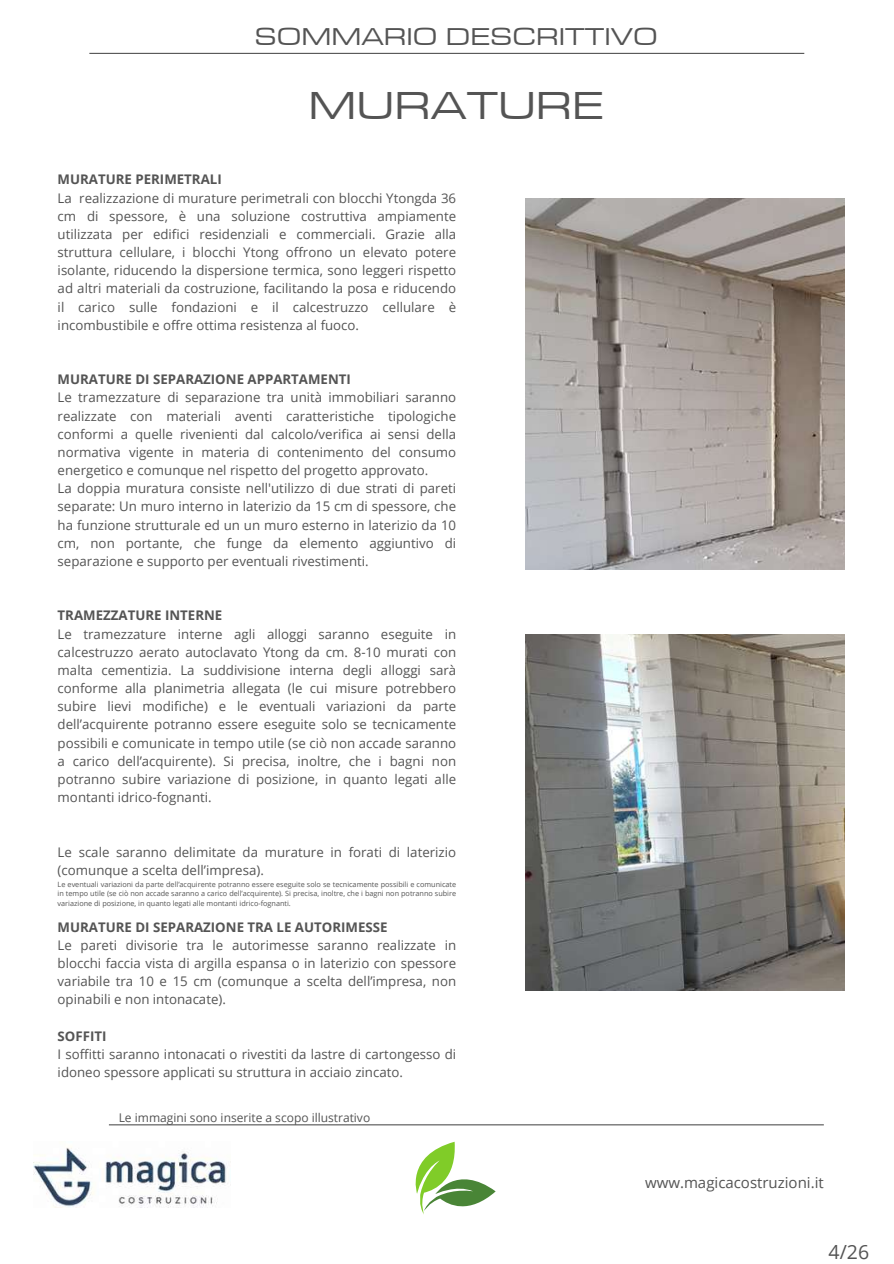
<style>
.page{position:relative;width:894px;height:1264px;background:#fff}
.page>*{position:absolute;margin:0;border:0;box-sizing:border-box;transform-origin:0 0}
.t1{font:48px "Arian LT";color:#545454}
.t2{font:30px "Arian LT";color:#545454}
.t3{font:19.5px "Open Sans";color:#545454}
.t4{font:15px "Open Sans";color:#545454}
.t5{font:13.2px/18.1px "Open Sans";color:#545454;text-align:justify}
.t6{font:700 13.2px "Open Sans";color:#545454}
.t7{font:12px "Open Sans";color:#545454}
.t8{font:7.2px/9.8px "Open Sans";color:#545454;text-align:justify}
</style>
<div class="page">
<hr style="left:89px;top:53px;width:715px;height:1px;background:#545454">
<img style="left:525px;top:198px;width:319px;height:372px">
<img style="left:525px;top:634px;width:319px;height:356px">
<hr style="left:109px;top:1124px;width:714px;height:1px;background:#545454">
<img style="left:33px;top:1147px;width:193px;height:59px">
<svg style="left:415px;top:1141px;width:80px;height:73px"></svg>
<h2 class="t2" style="left:254px;top:17px;width:405px">SOMMARIO DESCRITTIVO</h2>
<h1 class="t1" style="left:308px;top:75px;width:297px">MURATURE</h1>
<p class="t6" style="left:58px;top:170px;width:166px">MURATURE PERIMETRALI</p>
<p class="t5" style="left:58px;top:188px;width:400px">La realizzazione di murature perimetrali con blocchi Ytongda 36 cm di spessore, è una soluzione costruttiva ampiamente utilizzata per edifici residenziali e commerciali. Grazie alla struttura cellulare, i blocchi Ytong offrono un elevato potere isolante, riducendo la dispersione termica, sono leggeri rispetto ad altri materiali da costruzione, facilitando la posa e riducendo il carico sulle fondazioni e il calcestruzzo cellulare è incombustibile e offre ottima resistenza al fuoco.</p>
<p class="t6" style="left:58px;top:370px;width:295px">MURATURE DI SEPARAZIONE APPARTAMENTI</p>
<p class="t5" style="left:58px;top:388px;width:400px;text-align:left">Le tramezzature di separazione tra unità immobiliari saranno realizzate con materiali aventi caratteristiche tipologiche conformi a quelle rivenienti dal calcolo/verifica ai sensi della normativa vigente in materia di contenimento del consumo energetico e comunque nel rispetto del progetto approvato.<br>La doppia muratura consiste nell'utilizzo di due strati di pareti separate: Un muro interno in laterizio da 15 cm di spessore, che ha funzione strutturale ed un un muro esterno in laterizio da 10 cm, non portante, che funge da elemento aggiuntivo di separazione e supporto per eventuali rivestimenti.</p>
<p class="t6" style="left:58px;top:606px;width:166px">TRAMEZZATURE INTERNE</p>
<p class="t5" style="left:58px;top:624px;width:400px">Le tramezzature interne agli alloggi saranno eseguite in calcestruzzo aerato autoclavato Ytong da cm. 8-10 murati con malta cementizia. La suddivisione interna degli alloggi sarà conforme alla planimetria allegata (le cui misure potrebbero subire lievi modifiche) e le eventuali variazioni da parte dell’acquirente potranno essere eseguite solo se tecnicamente possibili e comunicate in tempo utile (se ciò non accade saranno a carico dell’acquirente). Si precisa, inoltre, che i bagni non potranno subire variazione di posizione, in quanto legati alle montanti idrico-fognanti.</p>
<p class="t5" style="left:58px;top:842px;width:400px">Le scale saranno delimitate da murature in forati di laterizio (comunque a scelta dell’impresa).</p>
<p class="t8" style="left:58px;top:879px;width:400px">Le eventuali variazioni da parte dell’acquirente potranno essere eseguite solo se tecnicamente possibili e comunicate in tempo utile (se ciò non accade saranno a carico dell’acquirente). Si precisa, inoltre, che i bagni non potranno subire variazione di posizione, in quanto legati alle montanti idrico-fognanti.</p>
<p class="t6" style="left:58px;top:917px;width:331px">MURATURE DI SEPARAZIONE TRA LE AUTORIMESSE</p>
<p class="t5" style="left:58px;top:935px;width:400px">Le pareti divisorie tra le autorimesse saranno realizzate in blocchi faccia vista di argilla espansa o in laterizio con spessore variabile tra 10 e 15 cm (comunque a scelta dell’impresa, non opinabili e non intonacate).</p>
<p class="t6" style="left:58px;top:1026px;width:50px">SOFFITI</p>
<p class="t5" style="left:58px;top:1044px;width:400px">I soffitti saranno intonacati o rivestiti da lastre di cartongesso di idoneo spessore applicati su struttura in acciaio zincato.</p>
<p class="t7" style="left:119px;top:1109px;width:253px">Le immagini sono inserite a scopo illustrativo</p>
<p class="t4" style="left:644px;top:1172px;width:180px">www.magicacostruzioni.it</p>
<h3 class="t3" style="left:828px;top:1237px;width:42px">4/26</h3>
</div>
